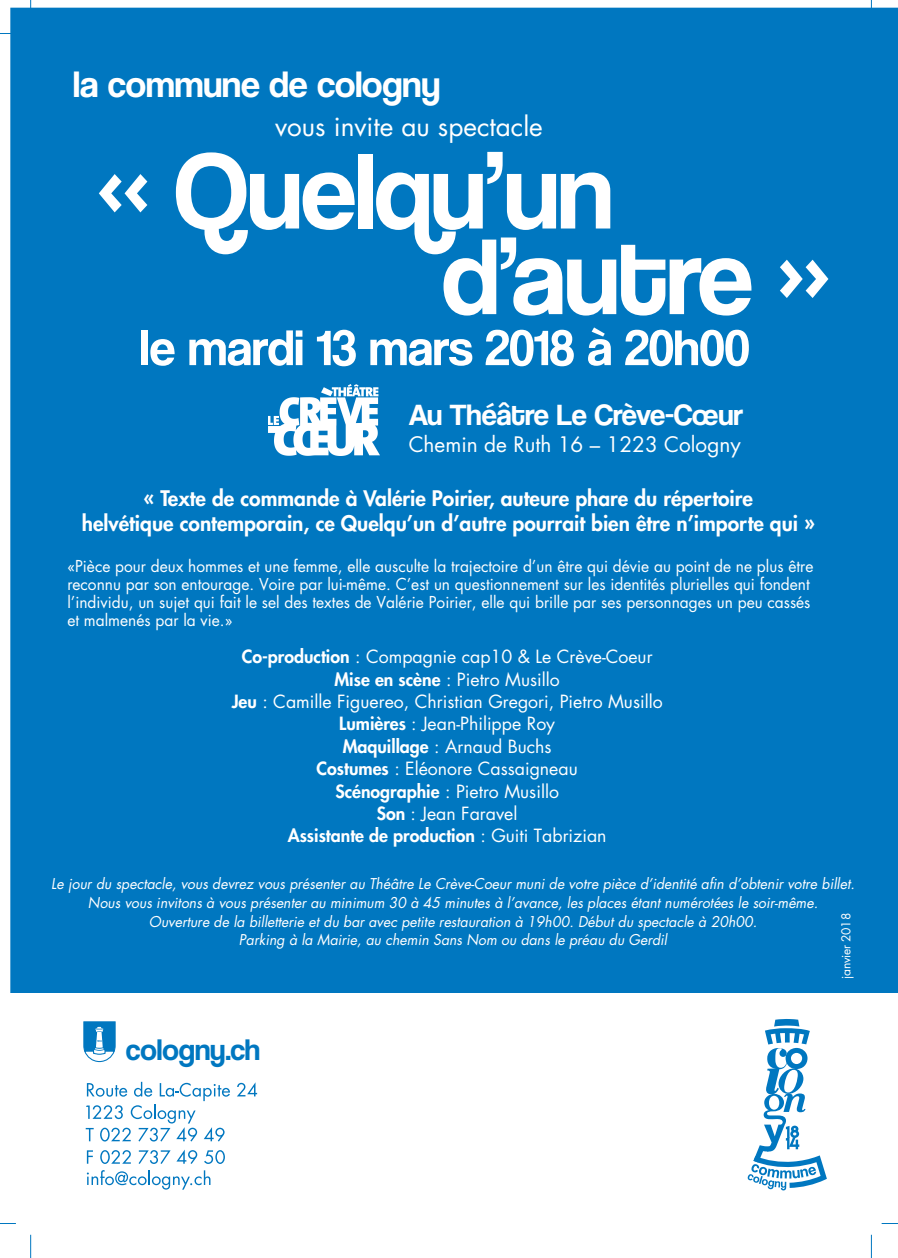
<style>
.page{position:relative;width:898px;height:1258px;background:#fff}
.page>*{position:absolute;margin:0;border:0;box-sizing:border-box;transform-origin:0 0}
.t1{font:111px/85.6px "Coolvetica Rg";letter-spacing:-.01em;color:#fff}
.t2{font:51.6px "Coolvetica Rg";color:#fff}
.t3{font:38px "Coolvetica Rg";color:#fff}
.t4{font:30.6px "Coolvetica Rg";color:#0077c0}
.t5{font:30.4px "Coolvetica Rg";color:#fff}
.t6{font:26.2px "Futura";color:#fff}
.t7{font:800 20.8px/24.8px "Futura";color:#fff;text-align:center}
.t8{font:20.8px "Futura";color:#fff}
.t9{font:17.8px/22.4px "Futura";color:#fff;text-align:center}
.t10{font:16px/18px "Futura";color:#fff}
.t11{font:italic 14.4px/18.8px "Futura";color:#fff;text-align:center}
.t12{font:12px "Futura";letter-spacing:-.02em;color:#fff}
.s1{font-weight:800}
</style>
<div class="page">
<div style="left:11px;top:9px;width:887px;height:983px;background:#0077c0"></div>
<svg style="left:83px;top:1021px;width:33px;height:42px"></svg>
<svg style="left:237px;top:1082px;width:20px;height:14px"></svg>
<svg style="left:86px;top:1082px;width:144px;height:60px"></svg>
<svg style="left:87px;top:1150px;width:6px;height:14px"></svg>
<svg style="left:100px;top:1150px;width:31px;height:14px"></svg>
<svg style="left:139px;top:1150px;width:58px;height:14px"></svg>
<svg style="left:204px;top:1150px;width:21px;height:14px"></svg>
<svg style="left:87px;top:1170px;width:123px;height:20px"></svg>
<svg style="left:747px;top:1019px;width:80px;height:171px"></svg>
<svg style="left:30px;top:1235px;width:1px;height:23px"></svg>
<svg style="left:0;top:1223px;width:16px;height:1px"></svg>
<svg style="left:871px;top:1235px;width:1px;height:23px"></svg>
<svg style="left:882px;top:1223px;width:16px;height:1px"></svg>
<img style="left:268px;top:384px;width:111px;height:71px">
<h3 class="t3" style="left:73px;top:62px;width:368px">la commune de cologny</h3>
<h3 class="t6" style="left:275px;top:108px;width:269px">vous invite au spectacle</h3>
<h1 class="t1" style="left:442px;top:148px;width:390px;text-indent:-344px">« Quelqu’un d’autre »</h1>
<h2 class="t2" style="left:140px;top:318px;width:611px">le mardi 13 mars 2018 à 20h00</h2>
<h3 class="t5" style="left:409px;top:397px;width:336px">Au Théâtre Le Crève-Cœur</h3>
<h3 class="t8" style="left:409px;top:430px;width:334px">Chemin de Ruth 16 – 1223 Cologny</h3>
<h3 class="t7" style="left:82px;top:486px;width:735px">« Texte de commande à Valérie Poirier, auteure phare du répertoire<br>helvétique contemporain, ce Quelqu’un d’autre pourrait bien être n’importe qui »</h3>
<p class="t10" style="left:67px;top:557px;width:748px">«Pièce pour deux hommes et une femme, elle ausculte la trajectoire d’un être qui dévie au point de ne plus être reconnu par son entourage. Voire par lui-même. C’est un questionnement sur les identités plurielles qui fondent l’individu, un sujet qui fait le sel des textes de Valérie Poirier, elle qui brille par ses personnages un peu cassés et malmenés par la vie.»</p>
<p class="t9" style="left:232px;top:645px;width:433px"><span class="s1">Co-production</span> : Compagnie cap10 &amp; Le Crève-Coeur <span class="s1">Mise en scène</span> : Pietro Musillo<br><span class="s1">Jeu</span> : Camille Figuereo, Christian Gregori, Pietro Musillo <span class="s1">Lumières</span> : Jean-Philippe Roy<br><span class="s1">Maquillage</span> : Arnaud Buchs<br><span class="s1">Costumes</span> : Eléonore Cassaigneau<br><span class="s1">Scénographie</span> : Pietro Musillo<br><span class="s1">Son</span> : Jean Faravel<br><span class="s1">Assistante de production</span> : Guiti Tabrizian</p>
<p class="t11" style="left:51px;top:874px;width:805px">Le jour du spectacle, vous devrez vous présenter au Théâtre Le Crève-Coeur muni de votre pièce d’identité afin d’obtenir votre billet.<br>Nous vous invitons à vous présenter au minimum 30 à 45 minutes à l’avance, les places étant numérotées le soir-même.<br>Ouverture de la billetterie et du bar avec petite restauration à 19h00. Début du spectacle à 20h00.<br>Parking à la Mairie, au chemin Sans Nom ou dans le préau du Gerdil</p>
<p class="t12" style="left:838px;top:979px;width:67px;rotate:-90deg">janvier 2018</p>
<h3 class="t4" style="left:126px;top:1032px;width:136px">cologny.ch</h3>
</div>
